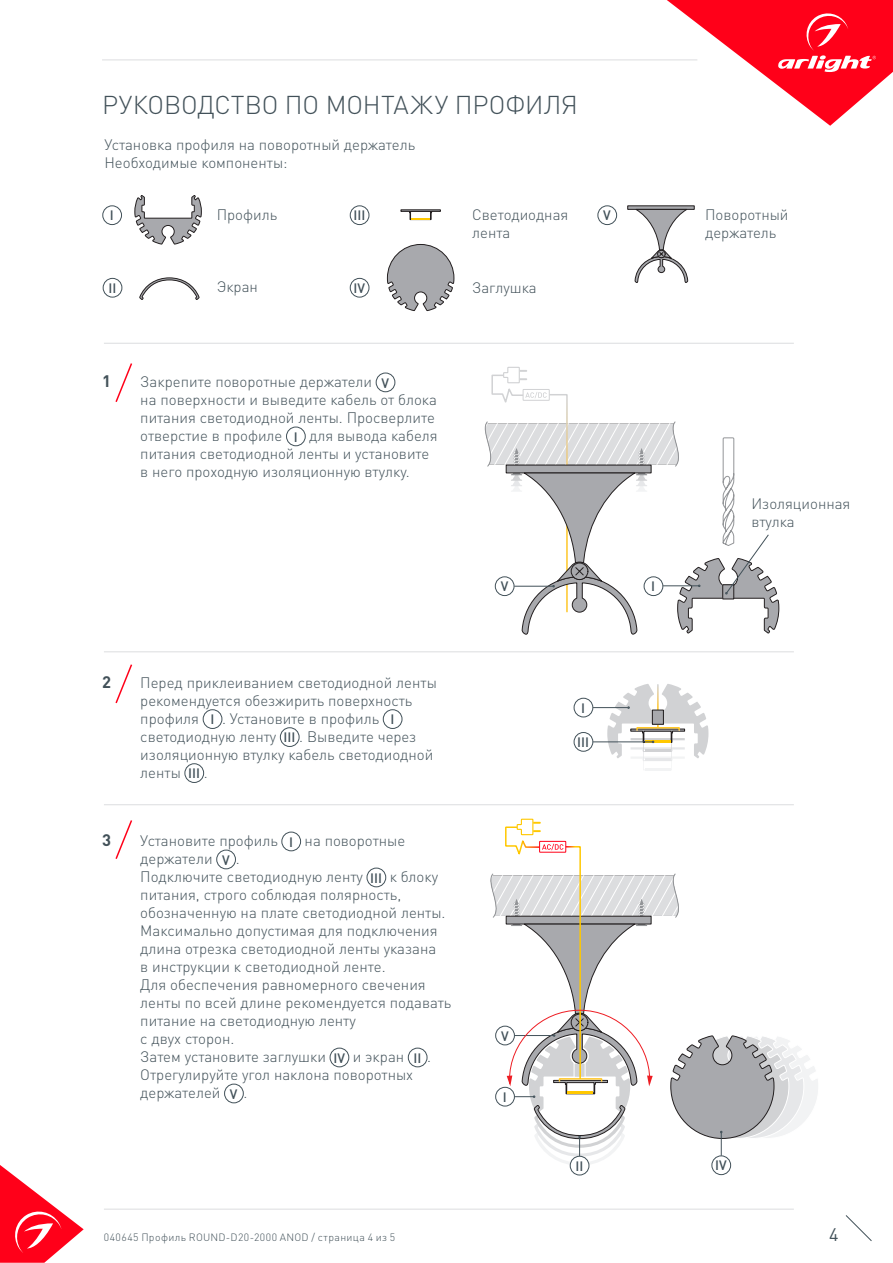
<style>
.page{position:relative;width:893px;height:1263px;background:#fff}
.page>*{position:absolute;margin:0;border:0;box-sizing:border-box;transform-origin:0 0}
.t1{font:300 25.5px "DIN Pro";letter-spacing:-.005em;color:#425159}
.t2{font:18px "DIN Pro";color:#425159}
.t3{font:700 16.5px "DIN Pro";color:#425159}
.t4{font:300 15px/18px "DIN Pro";color:#425159}
.t5{font:500 13.5px "DIN Pro";color:#425159}
.t6{font:300 10.5px "DIN Pro";letter-spacing:.04em;color:#425159}
</style>
<div class="page">
<svg style="left:0;top:1165px;width:84px;height:98px"></svg>
<svg style="left:845px;top:1215px;width:27px;height:26px"></svg>
<svg style="left:667px;top:0;width:226px;height:126px"></svg>
<hr style="left:102px;top:60px;width:595px;height:1px;background:#dcdddf">
<hr style="left:104px;top:343px;width:690px;height:1px;background:#dcdddf">
<hr style="left:104px;top:651px;width:690px;height:1px;background:#dcdddf">
<hr style="left:104px;top:804px;width:690px;height:1px;background:#dcdddf">
<div style="left:598px;top:206px;width:19px;height:19px;border:1px solid #425159;border-radius:50%"></div>
<div style="left:376px;top:373px;width:19px;height:19px;border:1px solid #425159;border-radius:50%"></div>
<div style="left:286px;top:427px;width:19px;height:19px;border:1px solid #425159;border-radius:50%"></div>
<svg style="left:115px;top:363px;width:18px;height:39px"></svg>
<div style="left:282px;top:832px;width:19px;height:19px;border:1px solid #425159;border-radius:50%"></div>
<div style="left:217px;top:850px;width:19px;height:19px;border:1px solid #425159;border-radius:50%"></div>
<div style="left:367px;top:868px;width:19px;height:19px;border:1px solid #425159;border-radius:50%"></div>
<div style="left:330px;top:1048px;width:19px;height:19px;border:1px solid #425159;border-radius:50%"></div>
<div style="left:408px;top:1048px;width:19px;height:19px;border:1px solid #425159;border-radius:50%"></div>
<div style="left:224px;top:1084px;width:19px;height:19px;border:1px solid #425159;border-radius:50%"></div>
<svg style="left:115px;top:820px;width:18px;height:39px"></svg>
<div style="left:103px;top:206px;width:19px;height:19px;border:1px solid #425159;border-radius:50%"></div>
<div style="left:103px;top:278px;width:19px;height:19px;border:1px solid #425159;border-radius:50%"></div>
<div style="left:350px;top:206px;width:19px;height:19px;border:1px solid #425159;border-radius:50%"></div>
<div style="left:350px;top:278px;width:19px;height:19px;border:1px solid #425159;border-radius:50%"></div>
<svg style="left:134px;top:195px;width:68px;height:50px"></svg>
<svg style="left:139px;top:277px;width:61px;height:23px"></svg>
<svg style="left:387px;top:244px;width:67px;height:67px"></svg>
<svg style="left:401px;top:209px;width:40px;height:11px"></svg>
<div style="left:574px;top:732px;width:19px;height:19px;border:1px solid #425159;border-radius:50%"></div>
<hr style="left:593px;top:742px;width:59px;height:1px;background:#425159">
<div style="left:574px;top:698px;width:19px;height:19px;border:1px solid #425159;border-radius:50%"></div>
<hr style="left:593px;top:707px;width:35px;height:1px;background:#425159">
<svg style="left:607px;top:684px;width:101px;height:86px"></svg>
<div style="left:712px;top:1156px;width:19px;height:19px;border:1px solid #425159;border-radius:50%"></div>
<div style="left:570px;top:1156px;width:19px;height:19px;border:1px solid #425159;border-radius:50%"></div>
<svg style="left:627px;top:205px;width:68px;height:78px"></svg>
<svg style="left:490px;top:818px;width:328px;height:347px"></svg>
<div style="left:203px;top:709px;width:19px;height:20px;border:1px solid #425159;border-radius:50%"></div>
<div style="left:383px;top:709px;width:19px;height:20px;border:1px solid #425159;border-radius:50%"></div>
<div style="left:280px;top:727px;width:19px;height:20px;border:1px solid #425159;border-radius:50%"></div>
<div style="left:185px;top:763px;width:19px;height:20px;border:1px solid #425159;border-radius:50%"></div>
<svg style="left:115px;top:664px;width:18px;height:40px"></svg>
<hr style="left:104px;top:1209px;width:690px;height:1px;background:#dcdddf">
<svg style="left:484px;top:366px;width:295px;height:268px"></svg>
<p class="t1" style="left:102px;top:87px;width:477px">РУКОВОДСТВО ПО МОНТАЖУ ПРОФИЛЯ</p>
<p class="t4" style="left:104px;top:134px;width:312px">Установка профиля на поворотный держатель<br>Необходимые компоненты:</p>
<p class="t5" style="left:110px;top:206px;width:5px">I</p>
<p class="t4" style="left:217px;top:205px;width:62px">Профиль</p>
<p class="t5" style="left:353px;top:206px;width:13px">III</p>
<p class="t4" style="left:472px;top:205px;width:98px">Светодиодная лента</p>
<p class="t5" style="left:108px;top:279px;width:9px">II</p>
<p class="t4" style="left:217px;top:277px;width:43px">Экран</p>
<p class="t4" style="left:472px;top:277px;width:66px">Заглушка</p>
<p class="t5" style="left:354px;top:279px;width:13px">IV</p>
<p class="t3" style="left:102px;top:370px;width:10px">1</p>
<p class="t4" style="left:140px;top:372px;width:233px">Закрепите поворотные держатели</p>
<p class="t5" style="left:381px;top:373px;width:9px">V</p>
<p class="t4" style="left:140px;top:390px;width:298px">на поверхности и выведите кабель от блока питания светодиодной ленты. Просверлите отверстие в профиле</p>
<p class="t4" style="left:140px;top:426px;width:299px;text-indent:169px">для вывода кабеля питания светодиодной ленты и установите в него проходную изоляционную втулку.</p>
<p class="t5" style="left:294px;top:427px;width:5px">I</p>
<p class="t5" style="left:603px;top:206px;width:9px">V</p>
<p class="t5" style="left:501px;top:577px;width:9px">V</p>
<p class="t5" style="left:651px;top:577px;width:5px">I</p>
<p class="t4" style="left:705px;top:205px;width:85px">Поворотный держатель</p>
<p class="t4" style="left:751px;top:494px;width:101px">Изоляционная</p>
<p class="t4" style="left:751px;top:512px;width:45px">втулка</p>
<p class="t3" style="left:102px;top:670px;width:10px">2</p>
<p class="t4" style="left:140px;top:672px;width:298px">Перед приклеиванием светодиодной ленты рекомендуется обезжирить поверхность профиля</p>
<p class="t5" style="left:210px;top:710px;width:5px">I</p>
<p class="t4" style="left:222px;top:708px;width:159px">. Установите в профиль</p>
<p class="t5" style="left:390px;top:710px;width:5px">I</p>
<p class="t4" style="left:140px;top:726px;width:138px">светодиодную ленту</p>
<p class="t5" style="left:284px;top:728px;width:13px">III</p>
<p class="t4" style="left:140px;top:726px;width:294px;text-indent:159px">. Выведите через изоляционную втулку кабель светодиодной ленты</p>
<p class="t5" style="left:188px;top:764px;width:13px">III</p>
<p class="t4" style="left:204px;top:762px;width:5px">.</p>
<p class="t3" style="left:102px;top:829px;width:10px">3</p>
<p class="t4" style="left:140px;top:831px;width:139px">Установите профиль</p>
<p class="t5" style="left:289px;top:832px;width:5px">I</p>
<p class="t4" style="left:305px;top:831px;width:102px">на поворотные</p>
<p class="t4" style="left:140px;top:849px;width:74px">держатели</p>
<p class="t5" style="left:222px;top:850px;width:9px">V</p>
<p class="t4" style="left:140px;top:849px;width:224px;text-indent:95px">.<br>Подключите светодиодную ленту</p>
<p class="t5" style="left:370px;top:868px;width:13px">III</p>
<p class="t4" style="left:140px;top:867px;width:313px;text-indent:249px">к блоку питания, строго соблюдая полярность, обозначенную на плате светодиодной ленты.<br>Максимально допустимая для подключения длина отрезка светодиодной ленты указана<br>в инструкции к светодиодной ленте.<br>Для обеспечения равномерного свечения ленты по всей длине рекомендуется подавать питание на светодиодную ленту<br>с двух сторон.<br>Затем установите заглушки</p>
<p class="t5" style="left:333px;top:1048px;width:13px">IV</p>
<p class="t4" style="left:353px;top:1047px;width:53px">и экран</p>
<p class="t5" style="left:413px;top:1048px;width:9px">II</p>
<p class="t4" style="left:427px;top:1047px;width:5px">.</p>
<p class="t4" style="left:140px;top:1065px;width:274px">Отрегулируйте угол наклона поворотных держателей</p>
<p class="t5" style="left:230px;top:1084px;width:9px">V</p>
<p class="t4" style="left:243px;top:1083px;width:5px">.</p>
<p class="t5" style="left:501px;top:1027px;width:9px">V</p>
<p class="t5" style="left:503px;top:1088px;width:5px">I</p>
<p class="t5" style="left:581px;top:699px;width:5px">I</p>
<p class="t5" style="left:577px;top:733px;width:13px">III</p>
<p class="t5" style="left:575px;top:1157px;width:9px">II</p>
<p class="t5" style="left:715px;top:1156px;width:13px">IV</p>
<p class="t6" style="left:104px;top:1230px;width:293px">040645 Профиль ROUND-D20-2000 ANOD / страница 4 из 5</p>
<p class="t2" style="left:829px;top:1222px;width:11px">4</p>
</div>
